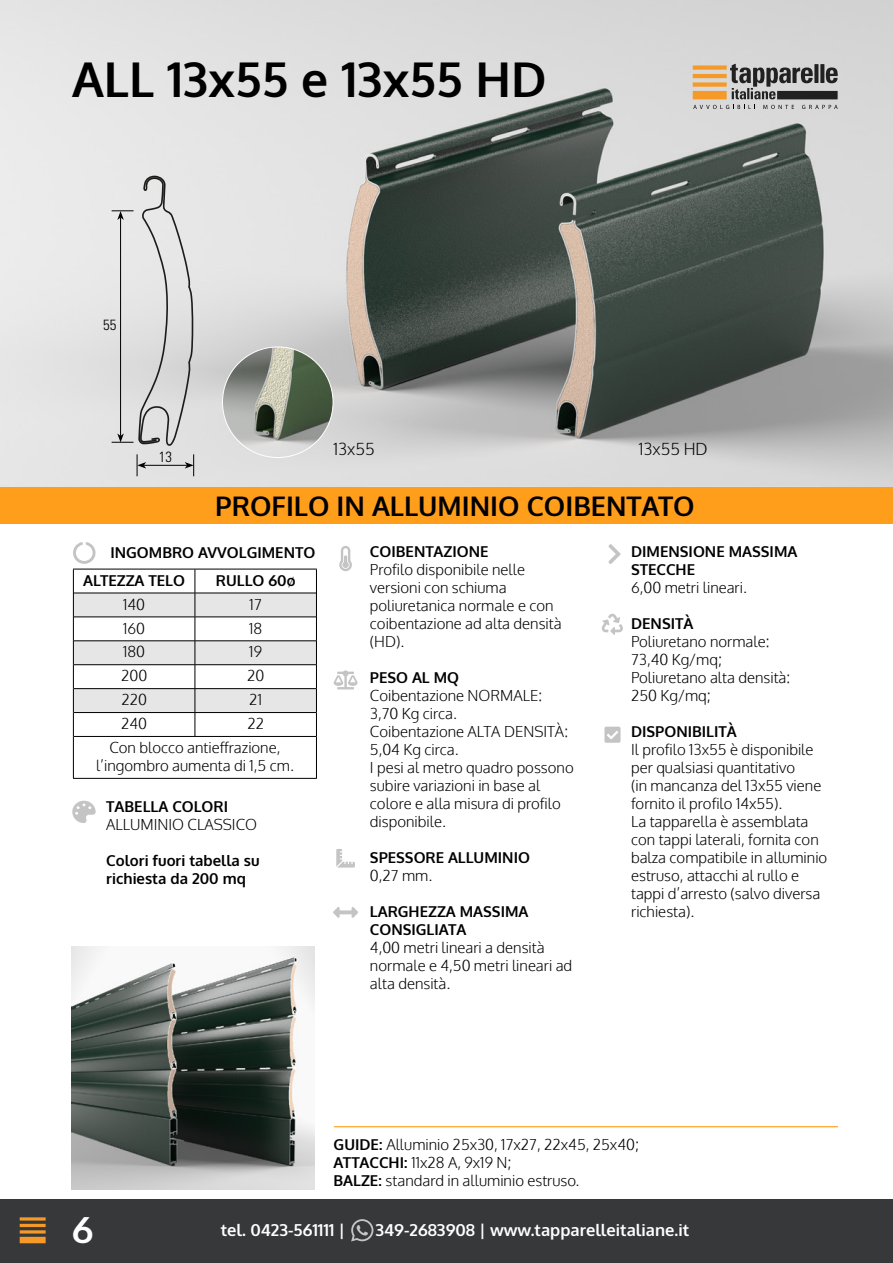
<style>
.page{position:relative;width:893px;height:1263px;background:#fff}
.page>*{position:absolute;margin:0;border:0;box-sizing:border-box;transform-origin:0 0}
.t1{font:700 48px "Oxygen";color:#000}
.t2{font:700 36px "Oxygen";color:#fff}
.t3{font:700 27px "Oxygen";color:#000}
.t4{font:700 16.5px "Oxygen";color:#fff}
.t5{font:300 16.5px "Oxygen";color:#000}
.t6{font:300 15px/18px "Oxygen";color:#000}
.t7{font:700 15px/18px "Oxygen";color:#000}
.t8{font:300 condensed 14.85px "Univers";color:#000}
.s1{font-weight:700}
</style>
<div class="page">
<div style="left:0;top:487px;width:893px;height:37px;background:#ff9e1b"></div>
<div style="left:0;top:1200px;width:893px;height:63px;background:#363839"></div>
<hr style="left:20px;top:1217px;width:26px;height:3px;background:#f59a28">
<hr style="left:20px;top:1224px;width:26px;height:3px;background:#f59a28">
<hr style="left:20px;top:1230px;width:26px;height:3px;background:#f59a28">
<div style="left:20px;top:1237px;width:26px;height:6px;background:#f59a28"></div>
<svg style="left:339px;top:546px;width:13px;height:25px"></svg>
<svg style="left:334px;top:670px;width:24px;height:19px"></svg>
<svg style="left:336px;top:849px;width:19px;height:18px"></svg>
<svg style="left:601px;top:613px;width:22px;height:22px"></svg>
<svg style="left:604px;top:727px;width:17px;height:16px"></svg>
<svg style="left:608px;top:544px;width:13px;height:20px"></svg>
<svg style="left:72px;top:800px;width:24px;height:23px"></svg>
<hr style="left:334px;top:1126px;width:504px;height:1px;background:#ff9e1b">
<svg style="left:333px;top:907px;width:25px;height:11px"></svg>
<img style="left:0;top:0;width:893px;height:487px">
<img style="left:222px;top:347px;width:111px;height:110px;border-radius:55px">
<img style="left:72px;top:946px;width:243px;height:243px">
<svg style="left:112px;top:175px;width:82px;height:271px;background:#d4d4d4"></svg>
<hr style="left:144px;top:465px;width:43px;height:1px;background:#000">
<svg style="left:137px;top:454px;width:9px;height:22px"></svg>
<svg style="left:185px;top:454px;width:9px;height:22px"></svg>
<svg style="left:351px;top:1219px;width:22px;height:22px"></svg>
<hr style="left:73px;top:736px;width:1px;height:42px;background:#000">
<hr style="left:73px;top:778px;width:122px;height:1px;background:#000">
<hr style="left:195px;top:778px;width:122px;height:1px;background:#000">
<hr style="left:74px;top:736px;width:121px;height:1px;background:#000">
<hr style="left:195px;top:736px;width:121px;height:1px;background:#000">
<svg style="left:73px;top:542px;width:244px;height:194px"></svg>
<hr style="left:316px;top:736px;width:1px;height:42px;background:#000">
<div style="left:693px;top:65px;width:34px;height:5px;background:#f59a28"></div>
<hr style="left:693px;top:74px;width:34px;height:4px;background:#f59a28">
<div style="left:693px;top:82px;width:34px;height:5px;background:#f59a28"></div>
<div style="left:693px;top:91px;width:34px;height:8px;background:#f59a28"></div>
<svg style="left:693px;top:105px;width:62px;height:4px"></svg>
<svg style="left:763px;top:105px;width:31px;height:4px"></svg>
<svg style="left:802px;top:105px;width:36px;height:4px"></svg>
<svg style="left:814px;top:64px;width:4px;height:19px"></svg>
<svg style="left:820px;top:64px;width:4px;height:19px"></svg>
<svg style="left:826px;top:67px;width:12px;height:16px"></svg>
<svg style="left:730px;top:64px;width:83px;height:35px;background:#8c8c8c"></svg>
<div style="left:777px;top:91px;width:61px;height:8px;background:#212121"></div>
<h1 class="t1" style="left:72px;top:49px;width:476px">ALL 13x55 e 13x55 HD</h1>
<p class="t8" style="left:103px;top:316px;width:15px">55</p>
<p class="t8" style="left:159px;top:448px;width:15px">13</p>
<p class="t5" style="left:333px;top:439px;width:43px">13x55</p>
<p class="t5" style="left:639px;top:439px;width:70px">13x55 HD</p>
<h3 class="t3" style="left:215px;top:489px;width:481px">PROFILO IN ALLUMINIO COIBENTATO</h3>
<p class="t7" style="left:370px;top:543px;width:120px">COIBENTAZIONE</p>
<p class="t6" style="left:370px;top:561px;width:193px">Profilo disponibile nelle versioni con schiuma poliuretanica normale e con coibentazione ad alta densità (HD).</p>
<p class="t7" style="left:370px;top:669px;width:91px">PESO AL MQ</p>
<p class="t6" style="left:370px;top:687px;width:205px">Coibentazione NORMALE:<br>3,70 Kg circa.<br>Coibentazione ALTA DENSITÀ:<br>5,04 Kg circa.<br>I pesi al metro quadro possono subire variazioni in base al colore e alla misura di profilo disponibile.</p>
<p class="t7" style="left:370px;top:849px;width:162px">SPESSORE ALLUMINIO</p>
<p class="t6" style="left:370px;top:867px;width:64px">0,27 mm.</p>
<p class="t7" style="left:370px;top:903px;width:160px">LARGHEZZA MASSIMA<br>CONSIGLIATA</p>
<p class="t6" style="left:370px;top:939px;width:204px">4,00 metri lineari a densità normale e 4,50 metri lineari ad alta densità.</p>
<p class="t7" style="left:110px;top:544px;width:207px">INGOMBRO AVVOLGIMENTO</p>
<p class="t7" style="left:631px;top:543px;width:168px">DIMENSIONE MASSIMA<br>STECCHE</p>
<p class="t6" style="left:631px;top:579px;width:117px">6,00 metri lineari.</p>
<p class="t7" style="left:631px;top:615px;width:64px">DENSITÀ</p>
<p class="t6" style="left:631px;top:633px;width:161px">Poliuretano normale:<br>73,40 Kg/mq;<br>Poliuretano alta densità:<br>250 Kg/mq;</p>
<p class="t7" style="left:631px;top:723px;width:107px">DISPONIBILITÀ</p>
<p class="t6" style="left:631px;top:741px;width:198px">Il profilo 13x55 è disponibile per qualsiasi quantitativo<br>(in mancanza del 13x55 viene fornito il profilo 14x55).<br>La tapparella è assemblata con tappi laterali, fornita con balza compatibile in alluminio estruso, attacchi al rullo e tappi d’arresto (salvo diversa richiesta).</p>
<p class="t7" style="left:83px;top:572px;width:103px">ALTEZZA TELO</p>
<p class="t7" style="left:216px;top:572px;width:81px">RULLO 60ø</p>
<p class="t6" style="left:123px;top:596px;width:24px">140</p>
<p class="t6" style="left:250px;top:596px;width:14px">17</p>
<p class="t6" style="left:123px;top:620px;width:24px">160</p>
<p class="t6" style="left:249px;top:620px;width:15px">18</p>
<p class="t6" style="left:123px;top:643px;width:24px">180</p>
<p class="t6" style="left:249px;top:643px;width:14px">19</p>
<p class="t6" style="left:121px;top:667px;width:28px">200</p>
<p class="t6" style="left:247px;top:667px;width:19px">20</p>
<p class="t6" style="left:121px;top:691px;width:27px">220</p>
<p class="t6" style="left:249px;top:691px;width:14px">21</p>
<p class="t6" style="left:121px;top:715px;width:28px">240</p>
<p class="t6" style="left:109px;top:712px;width:173px;line-height:23.9px;text-indent:138px">22<br>Con blocco antieffrazione,</p>
<p class="t6" style="left:96px;top:757px;width:199px">l’ingombro aumenta di 1,5 cm.</p>
<p class="t7" style="left:106px;top:798px;width:123px">TABELLA COLORI</p>
<p class="t6" style="left:106px;top:816px;width:152px">ALLUMINIO CLASSICO</p>
<p class="t7" style="left:106px;top:852px;width:155px">Colori fuori tabella su richiesta da 200 mq</p>
<p class="t6" style="left:334px;top:1136px;width:307px"><span class="s1">GUIDE:</span> Alluminio 25x30, 17x27, 22x45, 25x40;<br><span class="s1">ATTACCHI:</span> 11x28 A, 9x19 N;<br><span class="s1">BALZE:</span> standard in alluminio estruso.</p>
<h2 class="t2" style="left:72px;top:1207px;width:23px">6</h2>
<p class="t4" style="left:221px;top:1220px;width:126px">tel. 0423-561111 |</p>
<p class="t4" style="left:375px;top:1220px;width:315px">349-2683908 | www.tapparelleitaliane.it</p>
</div>
